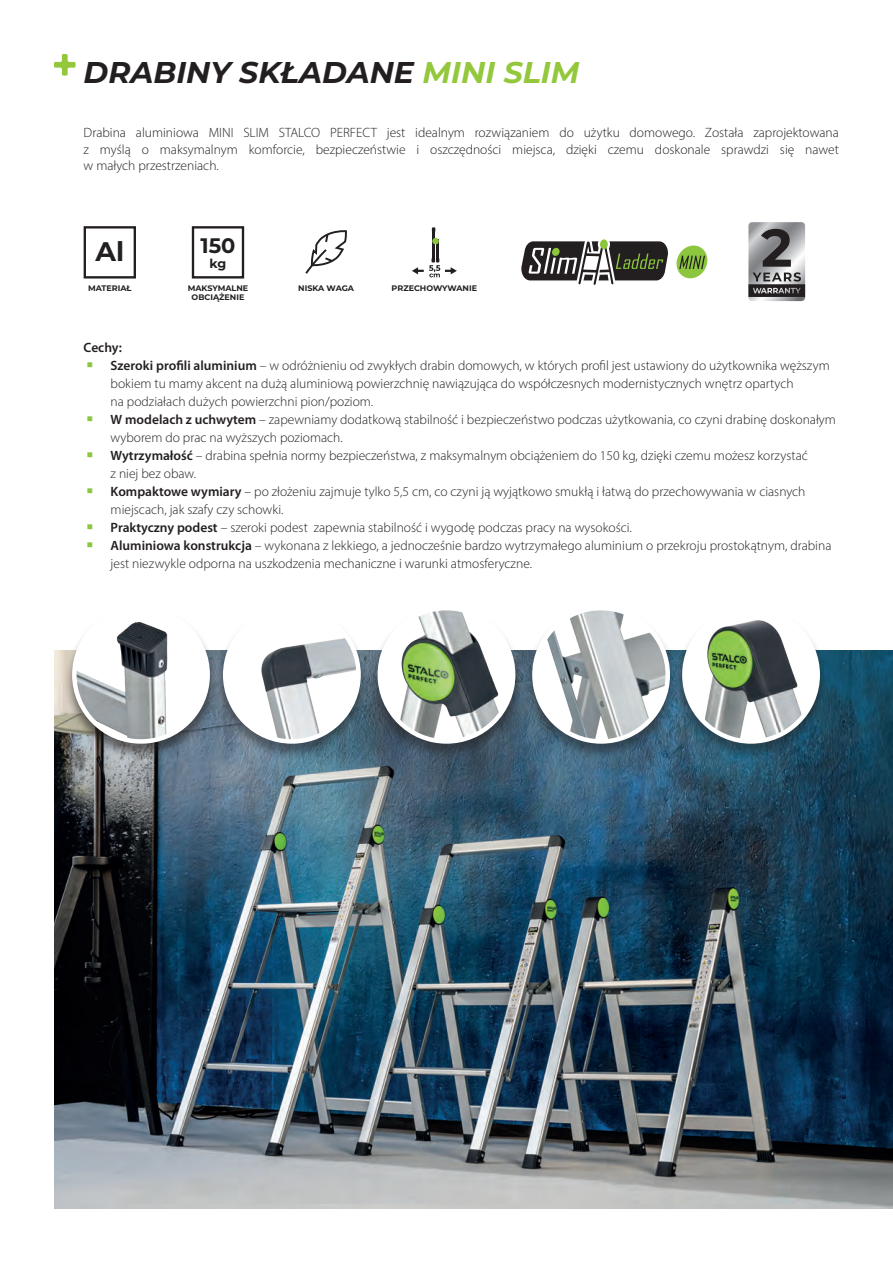
<style>
.page{position:relative;width:893px;height:1263px;background:#fff}
.page>*{position:absolute;margin:0;border:0;box-sizing:border-box;transform-origin:0 0}
.t1{font:italic 700 30px "Montserrat";color:#231f20}
.t2{font:700 26.85px "Montserrat";color:#231f20}
.t3{font:700 21px "Montserrat";color:#231f20}
.t4{font:300 13.5px/18px "Myriad Pro";color:#231f20}
.Naglowek_myriad{font:600 13.5px "Myriad Pro";letter-spacing:-.01em;color:#231f20}
.t5{font:700 12.6px "Montserrat";color:#231f20}
.t6{font:700 8.1px/9.6px "Montserrat";color:#231f20;text-align:center}
.s1{color:#94c83c}
.s2{font-family:"Leelawadee UI";font-weight:400;font-size:15px;color:#8bc63e}
.s3{font-weight:600}
</style>
<div class="page">
<img style="left:54px;top:651px;width:839px;height:558px">
<svg style="left:54px;top:54px;width:22px;height:22px"></svg>
<div style="left:84px;top:226px;width:52px;height:52px;border:2px solid #231f20"></div>
<div style="left:192px;top:226px;width:52px;height:52px;border:2px solid #231f20"></div>
<svg style="left:305px;top:230px;width:42px;height:44px"></svg>
<hr style="left:432px;top:229px;width:3px;height:33px;background:#231f20">
<hr style="left:436px;top:240px;width:2px;height:22px;background:#231f20">
<div style="left:432px;top:238px;width:7px;height:6px;background:#8bc63e;border-radius:50%"></div>
<svg style="left:412px;top:258px;width:45px;height:19px"></svg>
<svg style="left:748px;top:222px;width:57px;height:79px;background:#88888a"></svg>
<svg style="left:521px;top:241px;width:187px;height:44px"></svg>
<div style="left:600px;top:239px;width:8px;height:10px;background:#8bc63e;border-radius:50%"></div>
<div style="left:674px;top:606px;width:154px;height:154px;background:#231f20;opacity:.5"></div>
<img style="left:684px;top:608px;width:134px;height:133px;border-radius:67px">
<div style="left:682px;top:606px;width:138px;height:138px;border:4px solid #fff;border-radius:50%"></div>
<div style="left:64px;top:606px;width:154px;height:154px;background:#231f20;opacity:.6"></div>
<img style="left:74px;top:608px;width:134px;height:133px;border-radius:67px">
<div style="left:72px;top:606px;width:138px;height:138px;border:4px solid #fff;border-radius:50%"></div>
<div style="left:524px;top:606px;width:154px;height:154px;background:#231f20;opacity:.5"></div>
<img style="left:534px;top:608px;width:134px;height:133px;border-radius:67px">
<div style="left:532px;top:606px;width:138px;height:138px;border:4px solid #fff;border-radius:50%"></div>
<div style="left:369px;top:606px;width:155px;height:154px;background:#231f20;opacity:.5"></div>
<img style="left:380px;top:608px;width:133px;height:133px;border-radius:67px">
<div style="left:378px;top:606px;width:137px;height:138px;border:4px solid #fff;border-radius:50%"></div>
<div style="left:215px;top:606px;width:154px;height:154px;background:#231f20;opacity:.5"></div>
<img style="left:225px;top:608px;width:134px;height:133px;border-radius:67px">
<div style="left:223px;top:606px;width:138px;height:138px;border:4px solid #fff;border-radius:50%"></div>
<p class="t1" style="left:84px;top:51px;width:497px">DRABINY SKŁADANE <span class="s1">MINI SLIM</span></p>
<p class="t4" style="left:84px;top:125px;width:757px;line-height:16.2px;text-align:justify">Drabina aluminiowa MINI SLIM STALCO PERFECT jest idealnym rozwiązaniem do użytku domowego. Została zaprojektowana z myślą o maksymalnym komforcie, bezpieczeństwie i oszczędności miejsca, dzięki czemu doskonale sprawdzi się nawet w małych przestrzeniach.</p>
<p class="t2" style="left:95px;top:232px;width:30px">Al</p>
<p class="t6" style="left:88px;top:282px;width:45px">MATERIAŁ</p>
<p class="t3" style="left:200px;top:230px;width:37px">150</p>
<p class="t5" style="left:210px;top:254px;width:18px">kg</p>
<p class="t6" style="left:188px;top:282px;width:62px">MAKSYMALNE<br>OBCIĄŻENIE</p>
<p class="t6" style="left:298px;top:282px;width:57px">NISKA WAGA</p>
<p class="t6" style="left:392px;top:282px;width:87px">PRZECHOWYWANIE</p>
<p class="Naglowek_myriad" style="left:84px;top:338px;width:40px">Cechy:</p>
<p class="t4" style="left:111px;top:356px;width:721px;text-indent:-27px"><span class="s2">◾</span> <span class="s3">Szeroki profili aluminium</span> – w odróżnieniu od zwykłych drabin domowych, w których profil jest ustawiony do użytkownika węższym bokiem tu mamy akcent na dużą aluminiową powierzchnię nawiązująca do współczesnych modernistycznych wnętrz opartych<br>na podziałach dużych powierzchni pion/poziom.</p>
<p class="t4" style="left:111px;top:410px;width:727px;text-indent:-27px"><span class="s2">◾</span> <span class="s3">W modelach z uchwytem</span> – zapewniamy dodatkową stabilność i bezpieczeństwo podczas użytkowania, co czyni drabinę doskonałym wyborem do prac na wyższych poziomach.</p>
<p class="t4" style="left:111px;top:446px;width:699px;text-indent:-27px"><span class="s2">◾</span> <span class="s3">Wytrzymałość</span> – drabina spełnia normy bezpieczeństwa, z maksymalnym obciążeniem do 150 kg, dzięki czemu możesz korzystać z niej bez obaw.</p>
<p class="t4" style="left:111px;top:482px;width:696px;text-indent:-27px"><span class="s2">◾</span> <span class="s3">Kompaktowe wymiary</span> – po złożeniu zajmuje tylko 5,5 cm, co czyni ją wyjątkowo smukłą i łatwą do przechowywania w ciasnych miejscach, jak szafy czy schowki.</p>
<p class="t4" style="left:84px;top:518px;width:550px"><span class="s2">◾</span> <span class="s3">Praktyczny podest</span> – szeroki podest zapewnia stabilność i wygodę podczas pracy na wysokości.</p>
<p class="t4" style="left:111px;top:536px;width:722px;text-indent:-27px"><span class="s2">◾</span> <span class="s3">Aluminiowa konstrukcja</span> – wykonana z lekkiego, a jednocześnie bardzo wytrzymałego aluminium o przekroju prostokątnym, drabina jest niezwykle odporna na uszkodzenia mechaniczne i warunki atmosferyczne.</p>
</div>
